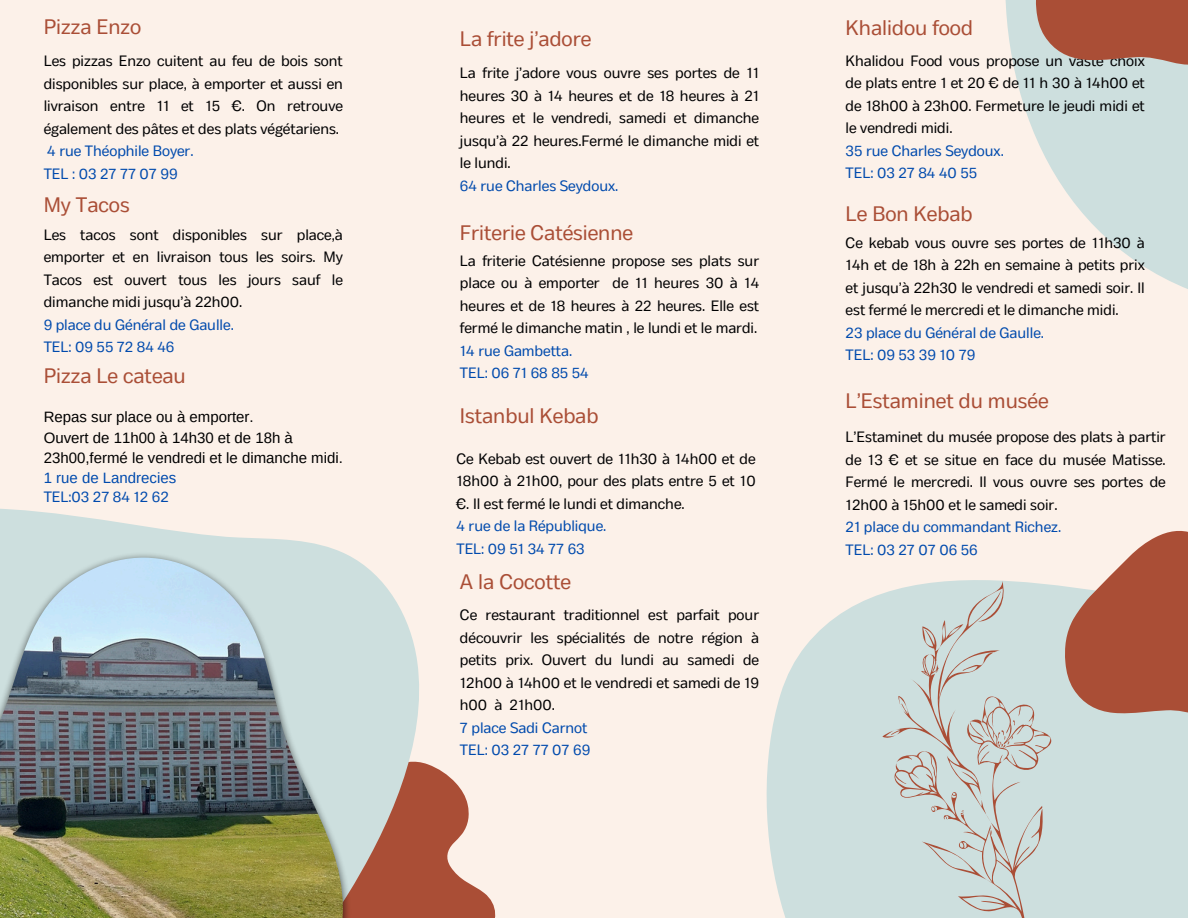
<style>
.page{position:relative;width:1188px;height:918px;background:#fcf1e9}
.page>*{position:absolute;margin:0;border:0;box-sizing:border-box;transform-origin:0 0}
.t1{font:21px "Body Text";color:#aa4e36}
.t2{font:15px/22.5px "Body Text";color:#000001;text-align:justify}
.t3{font:15px "Body Text";color:#004aad}
.t4{font:15px/20.2px "Arimo";color:#000}
.t5{font:15px "Arimo";color:#004aad}
</style>
<div class="page">
<svg style="left:0;top:508px;width:492px;height:410px"></svg>
<svg style="left:1005px;top:0;width:183px;height:289px;fill:#cddfde"></svg>
<img style="left:0;top:552px;width:352px;height:366px">
<img style="left:0;top:558px;width:343px;height:360px">
<svg style="left:766px;top:607px;width:422px;height:311px;fill:#cddfde"></svg>
<svg style="left:1106px;top:531px;width:82px;height:247px"></svg>
<svg style="left:851px;top:580px;width:255px;height:338px;fill:#cddfde"></svg>
<svg style="left:1011px;top:0;width:177px;height:125px"></svg>
<h1 class="t1" style="left:44px;top:15px;width:99px">Pizza Enzo</h1>
<p class="t2" style="left:44px;top:51px;width:301px">Les pizzas Enzo cuitent au feu de bois sont disponibles sur place, à emporter et aussi en livraison entre 11 et 15 €. On retrouve également des pâtes et des plats végétariens.</p>
<p class="t3" style="left:47px;top:143px;width:148px">4 rue Théophile Boyer.</p>
<p class="t3" style="left:44px;top:165px;width:135px">TEL : 03 27 77 07 99</p>
<p class="t1" style="left:44px;top:192px;width:87px">My Tacos</p>
<h1 class="t2" style="left:44px;top:224px;width:301px">Les tacos sont disponibles sur place,à emporter et en livraison tous les soirs. My Tacos est ouvert tous les jours sauf le dimanche midi jusqu’à 22h00.</h1>
<h1 class="t3" style="left:44px;top:316px;width:192px">9 place du Général de Gaulle.</h1>
<p class="t3" style="left:44px;top:338px;width:132px">TEL: 09 55 72 84 46</p>
<p class="t1" style="left:44px;top:363px;width:144px">Pizza Le cateau</p>
<p class="t4" style="left:44px;top:407px;width:212px">Repas sur place ou à emporter.</p>
<p class="t4" style="left:44px;top:427px;width:301px">Ouvert de 11h00 à 14h30 et de 18h à<br>23h00,fermé le vendredi et le dimanche midi.</p>
<p class="t5" style="left:44px;top:469px;width:134px">1 rue de Landrecies</p>
<p class="t3" style="left:44px;top:488px;width:127px">TEL:03 27 84 12 62</p>
<h1 class="t1" style="left:460px;top:27px;width:133px">La frite j’adore</h1>
<p class="t2" style="left:460px;top:63px;width:301px">La frite j’adore vous ouvre ses portes de 11 heures 30 à 14 heures et de 18 heures à 21 heures et le vendredi, samedi et dimanche jusqu’à 22 heures.Fermé le dimanche midi et le lundi.</p>
<p class="t3" style="left:460px;top:177px;width:160px">64 rue Charles Seydoux.</p>
<p class="t1" style="left:460px;top:220px;width:175px">Friterie Catésienne</p>
<p class="t2" style="left:460px;top:250px;width:301px">La friterie Catésienne propose ses plats sur place ou à emporter de 11 heures 30 à 14 heures et de 18 heures à 22 heures. Elle est fermé le dimanche matin , le lundi et le mardi.</p>
<p class="t3" style="left:460px;top:342px;width:114px">14 rue Gambetta.</p>
<h1 class="t3" style="left:460px;top:364px;width:130px">TEL: 06 71 68 85 54</h1>
<p class="t1" style="left:460px;top:404px;width:140px">Istanbul Kebab</p>
<p class="t2" style="left:457px;top:448px;width:301px">Ce Kebab est ouvert de 11h30 à 14h00 et de 18h00 à 21h00, pour des plats entre 5 et 10 €. Il est fermé le lundi et dimanche.</p>
<p class="t3" style="left:457px;top:517px;width:151px">4 rue de la République.</p>
<p class="t3" style="left:457px;top:540px;width:130px">TEL: 09 51 34 77 63</p>
<p class="t1" style="left:460px;top:569px;width:112px">A la Cocotte</p>
<p class="t2" style="left:460px;top:605px;width:301px">Ce restaurant traditionnel est parfait pour découvrir les spécialités de notre région à petits prix. Ouvert du lundi au samedi de 12h00 à 14h00 et le vendredi et samedi de 19 h00 à 21h00.</p>
<h1 class="t3" style="left:460px;top:719px;width:129px">7 place Sadi Carnot</h1>
<p class="t3" style="left:460px;top:741px;width:132px">TEL: 03 27 77 07 69</p>
<h1 class="t1" style="left:846px;top:16px;width:129px">Khalidou food</h1>
<p class="t2" style="left:846px;top:50px;width:301px">Khalidou Food vous propose un vaste choix de plats entre 1 et 20 € de 11 h 30 à 14h00 et de 18h00 à 23h00. Fermeture le jeudi midi et le vendredi midi.</p>
<p class="t3" style="left:846px;top:142px;width:160px">35 rue Charles Seydoux.</p>
<p class="t3" style="left:846px;top:164px;width:133px">TEL: 03 27 84 40 55</p>
<p class="t1" style="left:846px;top:201px;width:128px">Le Bon Kebab</p>
<p class="t2" style="left:846px;top:232px;width:301px">Ce kebab vous ouvre ses portes de 11h30 à 14h et de 18h à 22h en semaine à petits prix et jusqu’à 22h30 le vendredi et samedi soir. Il est fermé le mercredi et le dimanche midi.</p>
<h1 class="t3" style="left:846px;top:324px;width:200px">23 place du Général de Gaulle.</h1>
<p class="t3" style="left:846px;top:346px;width:131px">TEL: 09 53 39 10 79</p>
<p class="t1" style="left:846px;top:388px;width:204px">L’Estaminet du musée</p>
<p class="t2" style="left:846px;top:427px;width:322px">L’Estaminet du musée propose des plats à partir de 13 € et se situe en face du musée Matisse.<br>Fermé le mercredi. Il vous ouvre ses portes de 12h00 à 15h00 et le samedi soir.</p>
<p class="t3" style="left:846px;top:518px;width:217px">21 place du commandant Richez.</p>
<h1 class="t3" style="left:846px;top:541px;width:133px">TEL: 03 27 07 06 56</h1>
</div>
